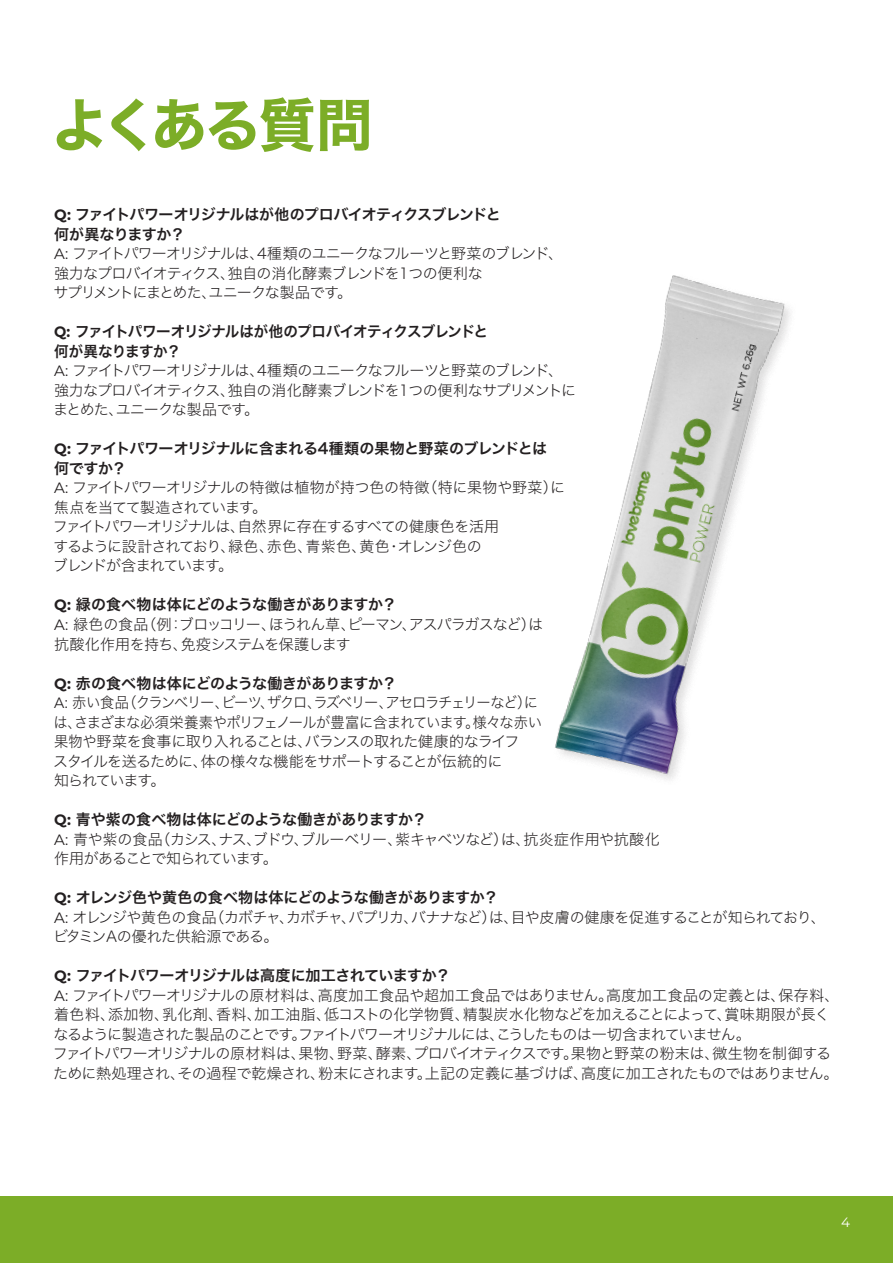
<style>
.page{position:relative;width:893px;height:1263px;background:#fff}
.page>*{position:absolute;margin:0;border:0;box-sizing:border-box;transform-origin:0 0}
.t1{font:57px "Hiragino Sans W7";letter-spacing:-.06em;color:#7cad27}
.t2{font:15px/19.5px "Hiragino Sans W2";letter-spacing:-.05em;color:#231f20}
.t3{font:15px/19.5px "Hiragino Sans W6";letter-spacing:-.035em;color:#231f20}
.t4{font:15px/19.5px "Hiragino Sans W2";letter-spacing:-.05em;color:#231f20;scale:.95 1}
.t5{font:15px "Hiragino Sans W6";letter-spacing:-.01em;color:#231f20}
.t6{font:13.5px "Montserrat";color:#fff}
.s1{font-family:"Montserrat";font-weight:700}
.s2{font-family:"Montserrat"}
</style>
<div class="page">
<div style="left:0;top:1196px;width:893px;height:67px;background:#7cad27"></div>
<img style="left:555px;top:275px;width:236px;height:505px">
<p class="t1" style="left:51px;top:80px;width:323px">よくある質問</p>
<p class="t3" style="left:54px;top:204px;width:448px"><span class="s1">Q:</span> ファイトパワーオリジナルはが他のプロバイオティクスブレンドと何が異なりますか？</p>
<p class="t2" style="left:53px;top:243px;width:511px"><span class="s2">A:</span> ファイトパワーオリジナルは、4種類のユニークなフルーツと野菜のブレンド、強力なプロバイオティクス、独自の消化酵素ブレンドを1つの便利な<br>サプリメントにまとめた、ユニークな製品です。</p>
<p class="t3" style="left:54px;top:321px;width:436px"><span class="s1">Q:</span> ファイトパワーオリジナルはが他のプロバイオティクスブレンドと何が異なりますか？</p>
<p class="t2" style="left:53px;top:360px;width:524px"><span class="s2">A:</span> ファイトパワーオリジナルは、4種類のユニークなフルーツと野菜のブレンド、強力なプロバイオティクス、独自の消化酵素ブレンドを1つの便利なサプリメントにまとめた、ユニークな製品です。</p>
<p class="t3" style="left:54px;top:438px;width:495px"><span class="s1">Q:</span> ファイトパワーオリジナルに含まれる4種類の果物と野菜のブレンドとは何ですか？</p>
<p class="t2" style="left:54px;top:477px;width:513px"><span class="s2">A:</span> ファイトパワーオリジナルの特徴は植物が持つ色の特徴（特に果物や野菜）に焦点を当てて製造されています。</p>
<p class="t2" style="left:53px;top:516px;width:448px">ファイトパワーオリジナルは、自然界に存在するすべての健康色を活用するように設計されており、緑色、赤色、青紫色、黄色・オレンジ色のブレンドが含まれています。</p>
<p class="t3" style="left:54px;top:594px;width:344px"><span class="s1">Q:</span> 緑の食べ物は体にどのような働きがありますか？</p>
<p class="t2" style="left:54px;top:613px;width:491px"><span class="s2">A:</span> 緑色の食品（例：ブロッコリー、ほうれん草、ピーマン、アスパラガスなど）は抗酸化作用を持ち、免疫システムを保護します</p>
<p class="t3" style="left:54px;top:672px;width:344px"><span class="s1">Q:</span> 赤の食べ物は体にどのような働きがありますか？</p>
<p class="t4" style="left:53px;top:691px;width:516px"><span class="s2">A:</span> 赤い食品（クランベリー、ビーツ、ザクロ、ラズベリー、アセロラチェリーなど）には、さまざまな必須栄養素やポリフェノールが豊富に含まれています。様々な赤い果物や野菜を食事に取り入れることは、バランスの取れた健康的なライフ<br>スタイルを送るために、体の様々な機能をサポートすることが伝統的に<br>知られています。</p>
<p class="t5" style="left:54px;top:806px;width:374px"><span class="s1">Q:</span> 青や紫の食べ物は体にどのような働きがありますか？</p>
<p class="t2" style="left:54px;top:828px;width:607px"><span class="s2">A:</span> 青や紫の食品（カシス、ナス、ブドウ、ブルーベリー、紫キャベツなど）は、抗炎症作用や抗酸化作用があることで知られています。</p>
<p class="t5" style="left:54px;top:884px;width:446px"><span class="s1">Q:</span> オレンジ色や黄色の食べ物は体にどのような働きがありますか？</p>
<p class="t2" style="left:53px;top:906px;width:774px"><span class="s2">A:</span> オレンジや黄色の食品（カボチャ、カボチャ、パプリカ、バナナなど）は、目や皮膚の健康を促進することが知られており、ビタミンAの優れた供給源である。</p>
<p class="t3" style="left:54px;top:965px;width:398px"><span class="s1">Q:</span> ファイトパワーオリジナルは高度に加工されていますか？</p>
<p class="t2" style="left:53px;top:984px;width:788px"><span class="s2">A:</span> ファイトパワーオリジナルの原材料は、高度加工食品や超加工食品ではありません。高度加工食品の定義とは、保存料、着色料、添加物、乳化剤、香料、加工油脂、低コストの化学物質、精製炭水化物などを加えることによって、賞味期限が長くなるように製造された製品のことです。ファイトパワーオリジナルには、こうしたものは一切含まれていません｡</p>
<p class="t2" style="left:53px;top:1042px;width:780px">ファイトパワーオリジナルの原材料は、果物、野菜、酵素、プロバイオティクスです。果物と野菜の粉末は、微生物を制御するために熱処理され、その過程で乾燥され、粉末にされます。上記の定義に基づけば、高度に加工されたものではありません｡</p>
<p class="t6" style="left:841px;top:1212px;width:10px">4</p>
</div>
